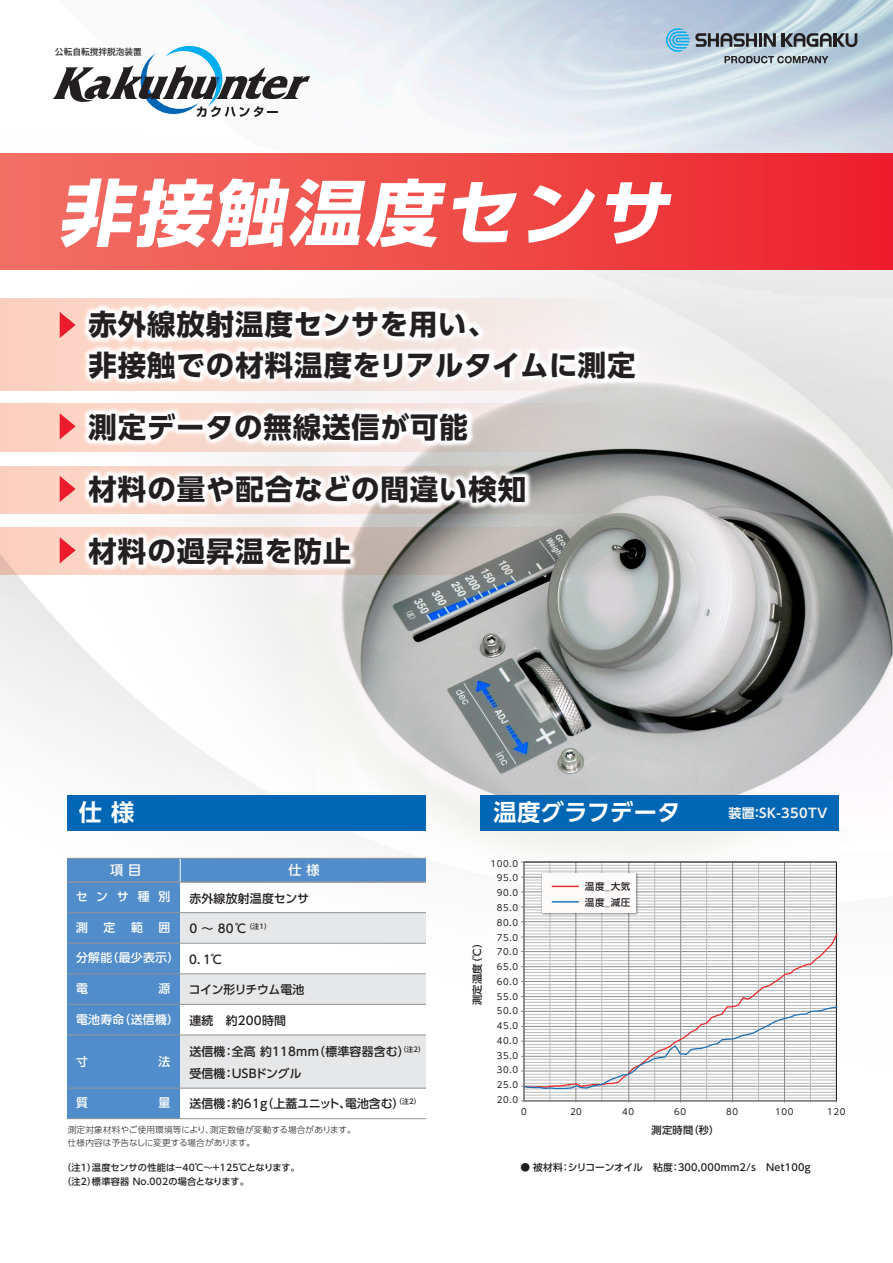
<style>
.page{position:relative;width:893px;height:1263px;background:#fff}
.page>*{position:absolute;margin:0;border:0;box-sizing:border-box;transform-origin:0 0}
.t1{font:italic 700 72px "UD Shin Go Pro";color:#fff}
.t2{font:700 28.5px/62.1px "UD Shin Go Pro";letter-spacing:.03em;color:#231f20}
.t3{font:700 23.25px "UD Shin Go Pro De";letter-spacing:.01em;color:#fff}
.t4{font:500 13.2px "UD Shin Go Pro";color:#fcfbf9}
.t5{font:700 12.9px "UD Shin Go Pro De";letter-spacing:.03em;color:#f3f3f2}
.t6{font:500 11.85px/22.2px "UD Shin Go Pro";letter-spacing:.015em;color:#231f20}
.t7{font:500 11.85px "UD Shin Go Pro";letter-spacing:.025em;color:#fff}
.t8{font:500 11.85px "UD Shin Go Pro";letter-spacing:-.035em;color:#231f20}
.t9{font:500 10.2px "UD Shin Go Pro";letter-spacing:.02em;color:#231f20}
.t10{font:500 9.75px "UD Shin Go Pro";letter-spacing:.02em;color:#231f20}
.t11{font:500 9.6px/15.6px "UD Shin Go Pro";letter-spacing:.07em;color:#231f20}
.t12{font:500 9.15px/14.4px "UD Shin Go Pro";letter-spacing:.02em;color:#231f20}
.t13{font:8.7px/14.7px "UD Shin Go Pro";letter-spacing:.07em;color:#231f20;text-align:justify}
.t14{font:300 8.7px/13.2px "UD Shin Go Pro";letter-spacing:.02em;color:#231f20}
.t15{font:500 8.7px "Koz Go Pro";color:#231f20}
</style>
<div class="page">
<img style="left:0;top:370px;width:893px;height:750px">
<img style="left:0;top:0;width:893px;height:370px">
<div style="left:180px;top:858px;width:246px;height:24px;background:#518dca"></div>
<div style="left:67px;top:858px;width:113px;height:261px;background:#518dca"></div>
<svg style="left:180px;top:859px;width:1px;height:23px"></svg>
<div style="left:180px;top:913px;width:246px;height:30px;background:#e6e7e9"></div>
<div style="left:180px;top:974px;width:246px;height:30px;background:#e6e7e9"></div>
<div style="left:180px;top:1035px;width:246px;height:53px;background:#e6e7e9"></div>
<div style="left:0;top:299px;width:624px;height:91px;background:linear-gradient(to right,#fed1be,#f1f1f0)"></div>
<div style="left:0;top:404px;width:624px;height:48px;background:#fbd1c0"></div>
<div style="left:0;top:466px;width:624px;height:48px;background:#fbd1c0"></div>
<div style="left:0;top:527px;width:624px;height:48px;background:#fbd1c0"></div>
<div style="left:0;top:154px;width:893px;height:115px;background:linear-gradient(to right,#f27466,#ed212c)"></div>
<svg style="left:52px;top:46px;width:258px;height:71px"></svg>
<img style="left:80px;top:302px;width:563px;height:276px">
<img style="left:84px;top:306px;width:557px;height:273px">
<svg style="left:60px;top:413px;width:16px;height:26px"></svg>
<svg style="left:60px;top:312px;width:16px;height:26px"></svg>
<svg style="left:60px;top:476px;width:16px;height:26px"></svg>
<svg style="left:60px;top:537px;width:16px;height:26px"></svg>
<div style="left:67px;top:795px;width:359px;height:35px;background:#0166b3"></div>
<div style="left:480px;top:795px;width:358px;height:35px;background:#0166b3"></div>
<hr style="left:67px;top:912px;width:359px;height:1px;background:#939598">
<hr style="left:67px;top:943px;width:359px;height:1px;background:#939598">
<hr style="left:67px;top:973px;width:359px;height:1px;background:#939598">
<hr style="left:67px;top:1004px;width:359px;height:1px;background:#939598">
<hr style="left:67px;top:1034px;width:359px;height:1px;background:#939598">
<hr style="left:67px;top:1088px;width:359px;height:1px;background:#939598">
<hr style="left:67px;top:1118px;width:359px;height:1px;background:#939598">
<hr style="left:67px;top:882px;width:359px;height:1px;background:#939598">
<hr style="left:67px;top:858px;width:359px;height:1px;background:#939598">
<svg style="left:526px;top:864px;width:309px;height:234px"></svg>
<hr style="left:524px;top:1098px;width:312px;height:1px;background:#bcbdc0">
<hr style="left:524px;top:1095px;width:312px;height:1px;background:#bcbdc0">
<hr style="left:524px;top:1092px;width:312px;height:1px;background:#bcbdc0">
<hr style="left:524px;top:930px;width:312px;height:1px;background:#bcbdc0">
<hr style="left:524px;top:927px;width:312px;height:1px;background:#bcbdc0">
<hr style="left:524px;top:925px;width:312px;height:1px;background:#bcbdc0">
<hr style="left:524px;top:918px;width:312px;height:1px;background:#bcbdc0">
<hr style="left:524px;top:916px;width:312px;height:1px;background:#bcbdc0">
<hr style="left:524px;top:912px;width:312px;height:1px;background:#bcbdc0">
<hr style="left:524px;top:909px;width:312px;height:1px;background:#bcbdc0">
<hr style="left:524px;top:904px;width:312px;height:1px;background:#bcbdc0">
<hr style="left:524px;top:900px;width:312px;height:1px;background:#bcbdc0">
<hr style="left:524px;top:898px;width:312px;height:1px;background:#bcbdc0">
<hr style="left:524px;top:895px;width:312px;height:1px;background:#bcbdc0">
<hr style="left:524px;top:889px;width:312px;height:1px;background:#bcbdc0">
<hr style="left:524px;top:886px;width:312px;height:1px;background:#bcbdc0">
<hr style="left:524px;top:882px;width:312px;height:1px;background:#bcbdc0">
<hr style="left:524px;top:880px;width:312px;height:1px;background:#bcbdc0">
<hr style="left:524px;top:874px;width:312px;height:1px;background:#bcbdc0">
<hr style="left:524px;top:871px;width:312px;height:1px;background:#bcbdc0">
<hr style="left:524px;top:868px;width:312px;height:1px;background:#bcbdc0">
<hr style="left:524px;top:865px;width:312px;height:1px;background:#bcbdc0">
<hr style="left:524px;top:921px;width:312px;height:1px;background:#8a8c8f">
<hr style="left:524px;top:907px;width:312px;height:1px;background:#8a8c8f">
<hr style="left:524px;top:891px;width:312px;height:1px;background:#8a8c8f">
<hr style="left:524px;top:877px;width:312px;height:1px;background:#8a8c8f">
<hr style="left:550px;top:862px;width:1px;height:239px;background:#bcbdc0">
<hr style="left:601px;top:862px;width:1px;height:239px;background:#bcbdc0">
<hr style="left:654px;top:862px;width:1px;height:239px;background:#bcbdc0">
<hr style="left:706px;top:862px;width:1px;height:239px;background:#bcbdc0">
<hr style="left:758px;top:862px;width:1px;height:239px;background:#bcbdc0">
<hr style="left:810px;top:862px;width:1px;height:239px;background:#bcbdc0">
<hr style="left:575px;top:862px;width:1px;height:239px;background:#8a8c8f">
<hr style="left:628px;top:862px;width:1px;height:239px;background:#8a8c8f">
<hr style="left:680px;top:862px;width:1px;height:239px;background:#8a8c8f">
<hr style="left:732px;top:862px;width:1px;height:239px;background:#8a8c8f">
<hr style="left:784px;top:862px;width:1px;height:239px;background:#8a8c8f">
<hr style="left:524px;top:862px;width:1px;height:239px;background:#8a8c8f">
<hr style="left:524px;top:1100px;width:312px;height:1px;background:#8a8c8f">
<svg style="left:523px;top:932px;width:316px;height:156px"></svg>
<svg style="left:521px;top:1005px;width:317px;height:85px"></svg>
<img style="left:541px;top:871px;width:99px;height:46px">
<div style="left:543px;top:873px;width:93px;height:40px;background:#fcfbf9"></div>
<svg style="left:552px;top:886px;width:26px;height:1px"></svg>
<svg style="left:552px;top:901px;width:26px;height:1px"></svg>
<svg style="left:666px;top:28px;width:23px;height:24px"></svg>
<hr style="left:759px;top:33px;width:3px;height:14px;background:#231f20">
<svg style="left:764px;top:33px;width:12px;height:14px"></svg>
<hr style="left:781px;top:33px;width:4px;height:14px;background:#231f20">
<svg style="left:785px;top:33px;width:72px;height:14px"></svg>
<svg style="left:695px;top:33px;width:62px;height:14px"></svg>
<svg style="left:724px;top:56px;width:104px;height:7px"></svg>
<p class="t15" style="left:55px;top:46px;width:88px">公転自転撹拌脱泡装置</p>
<h1 class="t1" style="left:57px;top:154px;width:632px">非接触温度センサ</h1>
<h2 class="t2" style="left:89px;top:303px;width:549px;line-height:40.5px">赤外線放射温度センサを用い、<br>非接触での材料温度をリアルタイムに測定</h2>
<h2 class="t2" style="left:89px;top:395px;width:439px">測定データの無線送信が可能<br>材料の量や配合などの間違い検知材料の過昇温を防止</h2>
<h3 class="t3" style="left:79px;top:794px;width:57px">仕 様</h3>
<h3 class="t3" style="left:493px;top:794px;width:189px">温度グラフデータ</h3>
<p class="t5" style="left:728px;top:803px;width:101px">装置：SK-350TV</p>
<p class="t4" style="left:110px;top:859px;width:33px">項 目</p>
<p class="t4" style="left:288px;top:859px;width:33px">仕 様</p>
<p class="t13" style="left:497px;top:856px;width:23px;text-indent:-6px">100.0<br>95.0<br>90.0<br>85.0<br>80.0<br>75.0<br>70.0<br>65.0<br>60.0<br>55.0<br>50.0<br>45.0<br>40.0<br>35.0<br>30.0<br>25.0<br>20.0</p>
<p class="t11" style="left:585px;top:878px;width:47px">温度_大気温度_減圧</p>
<p class="t7" style="left:76px;top:887px;width:96px">センサ種別</p>
<p class="t7" style="left:76px;top:918px;width:13px">測</p>
<p class="t7" style="left:104px;top:918px;width:13px">定</p>
<p class="t7" style="left:131px;top:918px;width:13px">範</p>
<p class="t7" style="left:159px;top:918px;width:13px">囲</p>
<p class="t7" style="left:76px;top:948px;width:105px">分解能（最少表示）</p>
<p class="t7" style="left:76px;top:979px;width:13px">電</p>
<p class="t7" style="left:159px;top:979px;width:13px">源</p>
<p class="t7" style="left:76px;top:1009px;width:104px">電池寿命（送信機）</p>
<p class="t7" style="left:76px;top:1052px;width:13px">寸</p>
<p class="t7" style="left:159px;top:1052px;width:13px">法</p>
<p class="t7" style="left:76px;top:1093px;width:13px">質</p>
<p class="t7" style="left:159px;top:1093px;width:13px">量</p>
<p class="t6" style="left:189px;top:887px;width:121px">赤外線放射温度センサ</p>
<p class="t6" style="left:189px;top:917px;width:83px">0 ～ 80℃<sup>（注1）</sup></p>
<p class="t6" style="left:187px;top:948px;width:37px">０．１℃</p>
<p class="t8" style="left:189px;top:980px;width:117px">コイン形リチウム電池</p>
<p class="t6" style="left:189px;top:1009px;width:98px">連続　約200時間</p>
<p class="t6" style="left:189px;top:1039px;width:237px">送信機：全高 約１18ｍｍ（標準容器含む）<sup>（注2）</sup>受信機：ＵＳＢドングル　　　　</p>
<p class="t6" style="left:189px;top:1092px;width:233px">送信機：約61ｇ（上蓋ユニット、電池含む）<sup>（注2）</sup></p>
<p class="t9" style="left:469px;top:1005px;width:69px;rotate:-90deg">測定温度（℃）</p>
<p class="t13" style="left:521px;top:1104px;width:7px">0</p>
<p class="t13" style="left:570px;top:1104px;width:14px">20</p>
<p class="t13" style="left:622px;top:1104px;width:14px">40</p>
<p class="t13" style="left:674px;top:1104px;width:14px">60</p>
<p class="t13" style="left:726px;top:1104px;width:14px">80</p>
<p class="t13" style="left:775px;top:1104px;width:20px">100</p>
<p class="t13" style="left:827px;top:1104px;width:20px">120</p>
<p class="t14" style="left:68px;top:1122px;width:289px">測定対象材料やご使用環境等により、測定数値が変動する場合があります。仕様内容は予告なしに変更する場合があります。</p>
<p class="t12" style="left:62px;top:1160px;width:239px">（注1）温度センサの性能は－40℃～＋125℃となります。（注2）標準容器 No.002の場合となります。</p>
<p class="t9" style="left:652px;top:1121px;width:69px">測定時間（秒）</p>
<p class="t10" style="left:521px;top:1159px;width:291px">● 被材料：シリコーンオイル　粘度：300,000mm2/s　Net100g</p>
</div>
